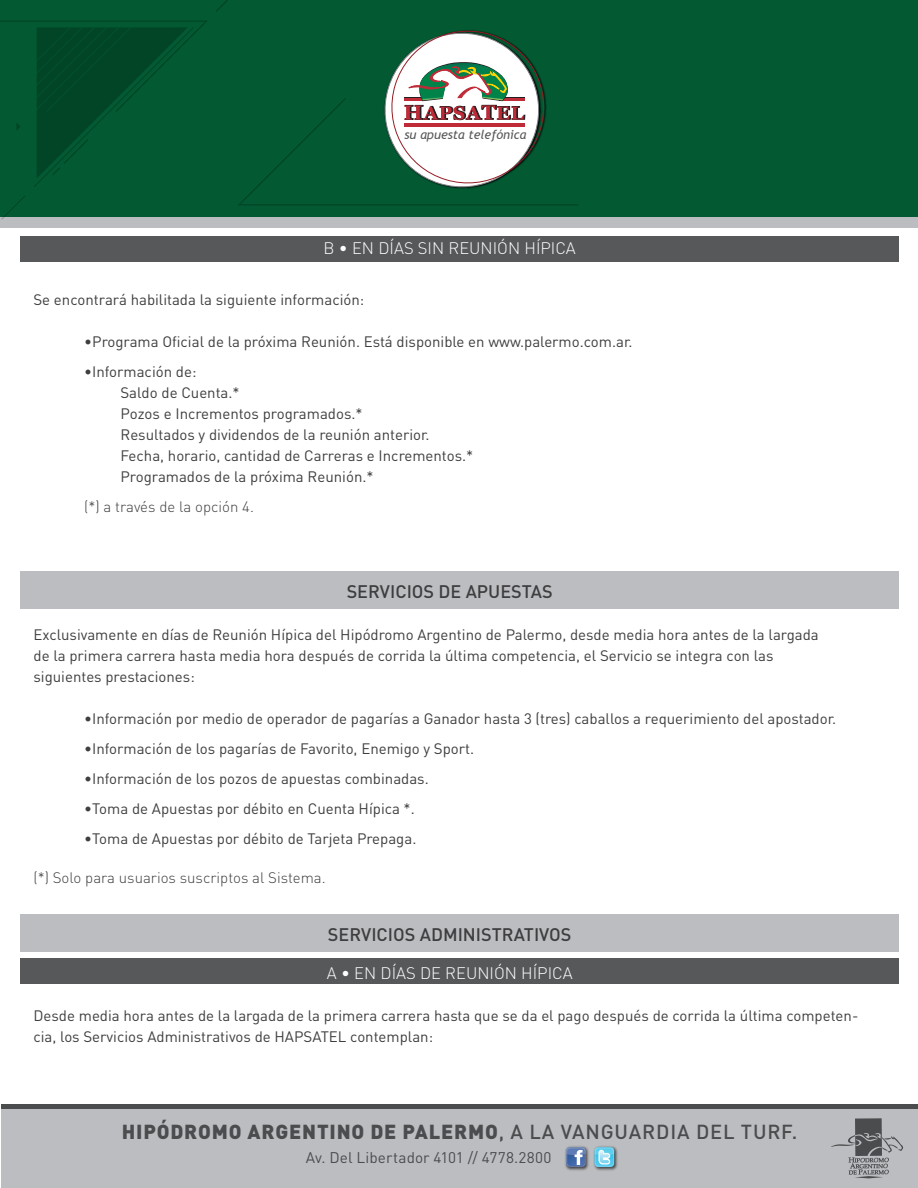
<style>
.page{position:relative;width:918px;height:1188px;background:#fff}
.page>*{position:absolute;margin:0;border:0;box-sizing:border-box;transform-origin:0 0}
.t1{font:900 20.1px "DIN Pro";letter-spacing:.04em;color:#4b4c4d}
.t2{font:500 18px "DIN Pro";color:#3e3e3f}
.t3{font:300 16.5px "DIN Pro";color:#fff}
.t4{font:15.3px "DIN Pro";letter-spacing:.005em;color:#4b4c4d}
.t5{font:15px/21px "DIN Pro";color:#3e3e3f}
.t6{font:300 15px "DIN Pro";color:#3e3e3f}
.t7{font:italic 12.6px "Trebuchet MS";color:#57585a}
.s1{font-weight:500}
</style>
<div class="page">
<div style="left:20px;top:914px;width:878px;height:38px;background:#bcbdc0"></div>
<div style="left:20px;top:958px;width:878px;height:26px;background:#57585a"></div>
<div style="left:20px;top:571px;width:878px;height:38px;background:#bcbdc0"></div>
<div style="left:20px;top:236px;width:878px;height:26px;background:#57585a"></div>
<div style="left:1px;top:1106px;width:917px;height:82px;background:#bcbdc0"></div>
<hr style="left:1px;top:1104px;width:917px;height:4px;background:#4b4c4d">
<img style="left:565px;top:1146px;width:53px;height:25px">
<svg style="left:566px;top:1147px;width:20px;height:20px"></svg>
<svg style="left:594px;top:1147px;width:20px;height:20px"></svg>
<svg style="left:831px;top:1118px;width:72px;height:60px"></svg>
<div style="left:0;top:0;width:918px;height:223px;background:#025932"></div>
<div style="left:0;top:218px;width:918px;height:10px;background:#bcbdc0"></div>
<svg style="left:1px;top:196px;width:25px;height:24px"></svg>
<svg style="left:0;top:21px;width:207px;height:166px"></svg>
<svg style="left:216px;top:0;width:12px;height:12px"></svg>
<svg style="left:239px;top:30px;width:339px;height:175px"></svg>
<hr style="left:404px;top:124px;width:121px;height:3px;background:#bf2b37">
<p class="t7" style="left:404px;top:127px;width:123px">su apuesta telefónica</p>
<p class="t3" style="left:324px;top:237px;width:254px">B • EN DÍAS SIN REUNIÓN HÍPICA</p>
<p class="t5" style="left:33px;top:289px;width:332px">Se encontrará habilitada la siguiente información:</p>
<p class="t5" style="left:84px;top:331px;width:550px">•Programa Oficial de la próxima Reunión. Está disponible en www.palermo.com.ar.</p>
<p class="t5" style="left:120px;top:361px;width:354px;text-indent:-36px">•Información de:<br>Saldo de Cuenta.*<br>Pozos e Incrementos programados.*<br>Resultados y dividendos de la reunión anterior.<br>Fecha, horario, cantidad de Carreras e Incrementos.* Programados de la próxima Reunión.*</p>
<p class="t6" style="left:84px;top:497px;width:171px">(*) a través de la opción 4.</p>
<p class="t2" style="left:347px;top:579px;width:208px">SERVICIOS DE APUESTAS</p>
<p class="t5" style="left:33px;top:624px;width:787px">Exclusivamente en días de Reunión Hípica del Hipódromo Argentino de Palermo, desde media hora antes de la largada de la primera carrera hasta media hora después de corrida la última competencia, el Servicio se integra con las siguientes prestaciones:</p>
<p class="t5" style="left:84px;top:708px;width:754px">•Información por medio de operador de pagarías a Ganador hasta 3 (tres) caballos a requerimiento del apostador.</p>
<p class="t5" style="left:84px;top:738px;width:391px">•Información de los pagarías de Favorito, Enemigo y Sport.</p>
<p class="t5" style="left:84px;top:768px;width:346px">•Información de los pozos de apuestas combinadas.</p>
<p class="t5" style="left:84px;top:798px;width:332px">•Toma de Apuestas por débito en Cuenta Hípica *.</p>
<p class="t5" style="left:84px;top:828px;width:334px">•Toma de Apuestas por débito de Tarjeta Prepaga.</p>
<p class="t6" style="left:33px;top:868px;width:294px">(*) Solo para usuarios suscriptos al Sistema.</p>
<p class="t2" style="left:328px;top:922px;width:245px">SERVICIOS ADMINISTRATIVOS</p>
<p class="t3" style="left:327px;top:961px;width:247px">A • EN DÍAS DE REUNIÓN HÍPICA</p>
<p class="t5" style="left:33px;top:1004px;width:826px">Desde media hora antes de la largada de la primera carrera hasta que se da el pago después de corrida la última competen&shy;cia, los Servicios Administrativos de HAPSATEL contemplan:</p>
<h1 class="t1" style="left:122px;top:1118px;width:677px">HIPÓDROMO ARGENTINO DE PALERMO<span class="s1">, A LA VANGUARDIA DEL TURF.</span></h1>
<p class="t4" style="left:306px;top:1147px;width:247px">Av. Del Libertador 4101 // 4778.2800</p>
</div>
